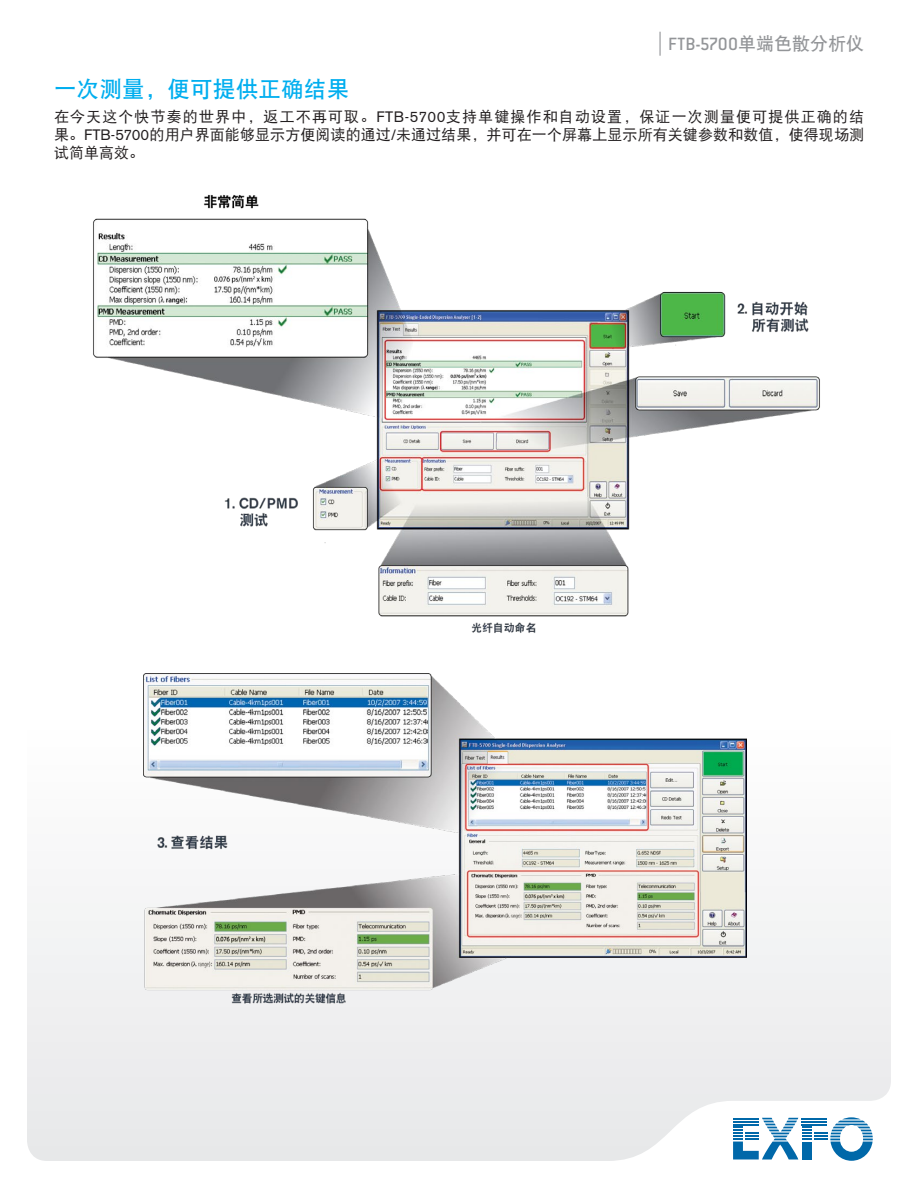
<style>
.page{position:relative;width:918px;height:1188px;background:#fff}
.page>*{position:absolute;margin:0;border:0;box-sizing:border-box;transform-origin:0 0}
.t1{font:22.5px "DF Hei W7";letter-spacing:.01em;color:#00aeef}
.t2{font:500 19.5px "Conduit ITC";color:#939598}
.t3{font:15px/18px "DF Hei W5";letter-spacing:.005em;color:#231f20;text-align:justify}
.s1{font-family:"DF Hei W7";font-weight:400;font-size:18px}
.s2{font-family:"Akzidenz Grotesk BE"}
</style>
<div class="page">
<svg style="left:27px;top:738px;width:864px;height:423px"></svg>
<hr style="left:659px;top:32px;width:2px;height:24px;background:#939598">
<svg style="left:733px;top:1117px;width:140px;height:44px"></svg>
<img style="left:93px;top:194px;width:727px;height:439px">
<img style="left:143px;top:674px;width:603px;height:329px">
<h2 class="t2" style="left:668px;top:33px;width:197px">FTB-5700<span class="s1">单端色散分析仪</span></h2>
<h1 class="t1" style="left:54px;top:78px;width:297px">一次测量，便可提供正确结果</h1>
<p class="t3" style="left:54px;top:108px;width:812px">在今天这个快节奏的世界中，返工不再可取。<span class="s2">FTB-5700</span>支持单键操作和自动设置，保证一次测量便可提供正确的结果。<span class="s2">FTB‑5700</span>的用户界面能够显示方便阅读的通过<span class="s2">/</span>未通过结果，并可在一个屏幕上显示所有关键参数和数值，使得现场测试简单高效。</p>
</div>
